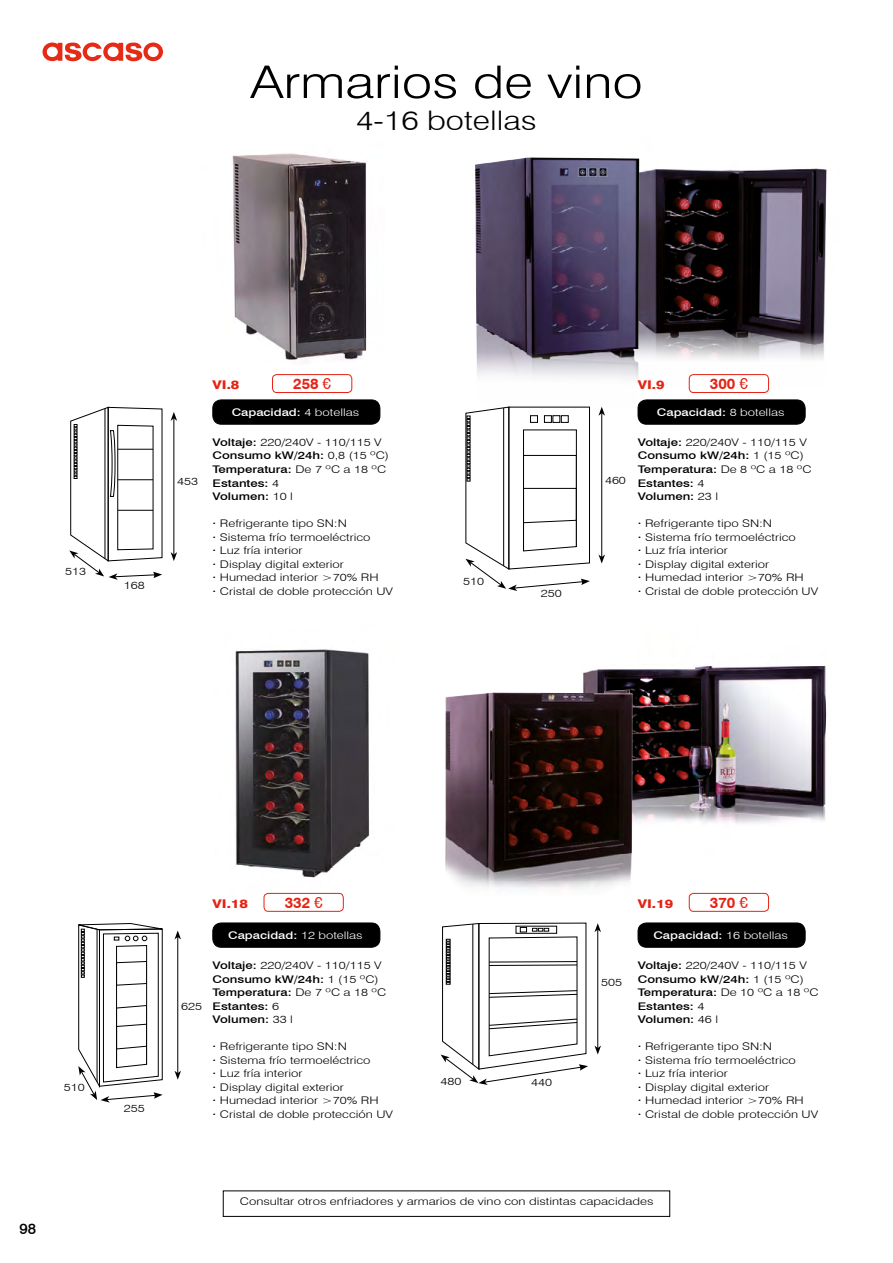
<style>
.page{position:relative;width:893px;height:1263px;background:#fff}
.page>*{position:absolute;margin:0;border:0;box-sizing:border-box;transform-origin:0 0}
.t1{font:300 45px "Swiss 721 BT";color:#000;scale:1.2 1}
.t2{font:300 27px "Swiss 721 BT";color:#000;scale:1.2 1}
.t3{font:700 15px "Swiss 721 BT";color:#e42313}
.t4{font:500 15px "Swiss 721 BT";color:#000}
.t5{font:800 12px "Swiss 721 BT";color:#e42313;scale:1.2 1}
.t6{font:300 10.5px/13.5px "Swiss 721 BT";color:#000;scale:1.25 1}
.t7{font:500 10.5px/13.5px "Swiss 721 BT";color:#000;scale:1.25 1}
.t8{font:500 10.5px "Swiss 721 BT";color:#fff;scale:1.25 1}
.s1{font-weight:400}
.s2{font-weight:300}
.s3{font-weight:500}
</style>
<div class="page">
<img style="left:235px;top:649px;width:135px;height:249px">
<img style="left:232px;top:153px;width:135px;height:207px">
<img style="left:583px;top:665px;width:244px;height:159px">
<img style="left:639px;top:158px;width:188px;height:228px">
<img style="left:445px;top:690px;width:188px;height:199px">
<img style="left:475px;top:157px;width:164px;height:251px">
<div style="left:689px;top:375px;width:79px;height:17px;background:#fff;border-radius:4px"></div>
<div style="left:689px;top:374px;width:80px;height:19px;border:1px solid #e42313;border-radius:4px"></div>
<div style="left:689px;top:893px;width:80px;height:19px;border:1px solid #e42313;border-radius:4px"></div>
<hr style="left:174px;top:418px;width:1px;height:136px;background:#000">
<svg style="left:171px;top:412px;width:6px;height:9px"></svg>
<svg style="left:171px;top:552px;width:6px;height:9px"></svg>
<hr style="left:601px;top:413px;width:1px;height:144px;background:#000">
<svg style="left:598px;top:407px;width:7px;height:9px"></svg>
<svg style="left:598px;top:554px;width:7px;height:9px"></svg>
<hr style="left:597px;top:930px;width:1px;height:118px;background:#000">
<svg style="left:594px;top:923px;width:7px;height:9px"></svg>
<svg style="left:594px;top:1045px;width:7px;height:9px"></svg>
<svg style="left:441px;top:922px;width:147px;height:163px"></svg>
<div style="left:638px;top:400px;width:167px;height:24px;background:#000;border-radius:9px"></div>
<div style="left:638px;top:400px;width:167px;height:24px;border:1px solid #000;border-radius:9px"></div>
<div style="left:638px;top:923px;width:167px;height:24px;background:#000;border-radius:9px"></div>
<div style="left:638px;top:923px;width:167px;height:24px;border:1px solid #000;border-radius:9px"></div>
<div style="left:272px;top:374px;width:80px;height:19px;border:1px solid #e42313;border-radius:4px"></div>
<div style="left:264px;top:893px;width:79px;height:18px;background:#fff;border-radius:4px"></div>
<div style="left:264px;top:893px;width:80px;height:19px;border:1px solid #e42313;border-radius:4px"></div>
<div style="left:213px;top:400px;width:167px;height:24px;background:#000;border-radius:9px"></div>
<div style="left:213px;top:400px;width:167px;height:24px;border:1px solid #000;border-radius:9px"></div>
<div style="left:213px;top:923px;width:167px;height:24px;background:#000;border-radius:9px"></div>
<div style="left:213px;top:923px;width:167px;height:24px;border:1px solid #000;border-radius:9px"></div>
<svg style="left:69px;top:406px;width:94px;height:174px"></svg>
<svg style="left:465px;top:406px;width:125px;height:185px"></svg>
<div style="left:530px;top:415px;width:8px;height:8px;border:1px solid #000"></div>
<div style="left:544px;top:415px;width:8px;height:8px;border:1px solid #000"></div>
<div style="left:552px;top:415px;width:8px;height:8px;border:1px solid #000"></div>
<div style="left:561px;top:415px;width:8px;height:8px;border:1px solid #000"></div>
<svg style="left:78px;top:923px;width:103px;height:179px"></svg>
<svg style="left:43px;top:43px;width:120px;height:18px"></svg>
<h1 class="t1" style="left:250px;top:55px;width:328px">Armarios de vino</h1>
<h2 class="t2" style="left:356px;top:104px;width:152px">4-16 botellas</h2>
<p class="t6" style="left:65px;top:564px;width:18px">513</p>
<p class="t6" style="left:124px;top:578px;width:18px">168</p>
<p class="t6" style="left:177px;top:474px;width:18px">453</p>
<p class="t5" style="left:213px;top:378px;width:24px">VI.8</p>
<h3 class="t3" style="left:293px;top:374px;width:40px">258 <span class="s1">€</span></h3>
<p class="t8" style="left:232px;top:405px;width:104px">Capacidad: <span class="s2">4 botellas</span></p>
<p class="t7" style="left:213px;top:435px;width:143px">Voltaje: <span class="s2">220/240V - 110/115 V<br></span>Consumo kW/24h: <span class="s2">0,8 (15 ºC)<br></span>Temperatura: <span class="s2">De 7 ºC a 18 ºC<br></span>Estantes: <span class="s2">4<br></span>Volumen: <span class="s2">10 l</span></p>
<p class="t6" style="left:213px;top:516px;width:146px"><span class="s3">·</span> Refrigerante tipo SN:N<br><span class="s3">·</span> Sistema frío termoeléctrico<br><span class="s3">·</span> Luz fría interior<br><span class="s3">·</span> Display digital exterior<br><span class="s3">·</span> Humedad interior &gt;70% RH<br><span class="s3">·</span> Cristal de doble protección UV</p>
<p class="t6" style="left:463px;top:574px;width:18px">510</p>
<p class="t6" style="left:541px;top:587px;width:18px">250</p>
<p class="t6" style="left:605px;top:473px;width:18px">460</p>
<p class="t5" style="left:638px;top:378px;width:24px">VI.9</p>
<h3 class="t3" style="left:710px;top:374px;width:40px">300 <span class="s1">€</span></h3>
<p class="t8" style="left:657px;top:405px;width:104px">Capacidad: <span class="s2">8 botellas</span></p>
<p class="t7" style="left:638px;top:435px;width:140px">Voltaje: <span class="s2">220/240V - 110/115 V<br></span>Consumo kW/24h: <span class="s2">1 (15 ºC)<br></span>Temperatura: <span class="s2">De 8 ºC a 18 ºC<br></span>Estantes: <span class="s2">4<br></span>Volumen: <span class="s2">23 l</span></p>
<p class="t6" style="left:638px;top:516px;width:146px"><span class="s3">·</span> Refrigerante tipo SN:N<br><span class="s3">·</span> Sistema frío termoeléctrico<br><span class="s3">·</span> Luz fría interior<br><span class="s3">·</span> Display digital exterior<br><span class="s3">·</span> Humedad interior &gt;70% RH<br><span class="s3">·</span> Cristal de doble protección UV</p>
<p class="t6" style="left:64px;top:1080px;width:18px">510</p>
<h3 class="t4" style="left:19px;top:1219px;width:18px">98</h3>
<p class="t6" style="left:124px;top:1101px;width:18px">255</p>
<p class="t6" style="left:181px;top:999px;width:18px">625</p>
<p class="t5" style="left:213px;top:896px;width:31px">VI.18</p>
<h3 class="t3" style="left:285px;top:893px;width:40px">332 <span class="s1">€</span></h3>
<p class="t8" style="left:228px;top:928px;width:109px">Capacidad: <span class="s2">12 botellas</span></p>
<p class="t7" style="left:213px;top:958px;width:140px">Voltaje: <span class="s2">220/240V - 110/115 V<br></span>Consumo kW/24h: <span class="s2">1 (15 ºC)<br></span>Temperatura: <span class="s2">De 7 ºC a 18 ºC<br></span>Estantes: <span class="s2">6<br></span>Volumen: <span class="s2">33 l</span></p>
<p class="t6" style="left:213px;top:1039px;width:146px"><span class="s3">·</span> Refrigerante tipo SN:N<br><span class="s3">·</span> Sistema frío termoeléctrico<br><span class="s3">·</span> Luz fría interior<br><span class="s3">·</span> Display digital exterior<br><span class="s3">·</span> Humedad interior &gt;70% RH<br><span class="s3">·</span> Cristal de doble protección UV</p>
<p class="t6" style="left:441px;top:1074px;width:18px">480</p>
<p class="t6" style="left:531px;top:1076px;width:18px">440</p>
<p class="t6" style="left:601px;top:975px;width:18px">505</p>
<p class="t5" style="left:638px;top:896px;width:31px">VI.19</p>
<h3 class="t3" style="left:710px;top:893px;width:40px">370 <span class="s1">€</span></h3>
<p class="t8" style="left:653px;top:928px;width:109px">Capacidad: <span class="s2">16 botellas</span></p>
<p class="t7" style="left:638px;top:958px;width:146px">Voltaje: <span class="s2">220/240V - 110/115 V<br></span>Consumo kW/24h: <span class="s2">1 (15 ºC)<br></span>Temperatura: <span class="s2">De 10 ºC a 18 ºC<br></span>Estantes: <span class="s2">4<br></span>Volumen: <span class="s2">46 l</span></p>
<p class="t6" style="left:638px;top:1039px;width:146px"><span class="s3">·</span> Refrigerante tipo SN:N<br><span class="s3">·</span> Sistema frío termoeléctrico<br><span class="s3">·</span> Luz fría interior<br><span class="s3">·</span> Display digital exterior<br><span class="s3">·</span> Humedad interior &gt;70% RH<br><span class="s3">·</span> Cristal de doble protección UV</p>
<p class="t6" style="left:240px;top:1195px;width:332px">Consultar otros enfriadores y armarios de vino con distintas capacidades</p>
</div>
